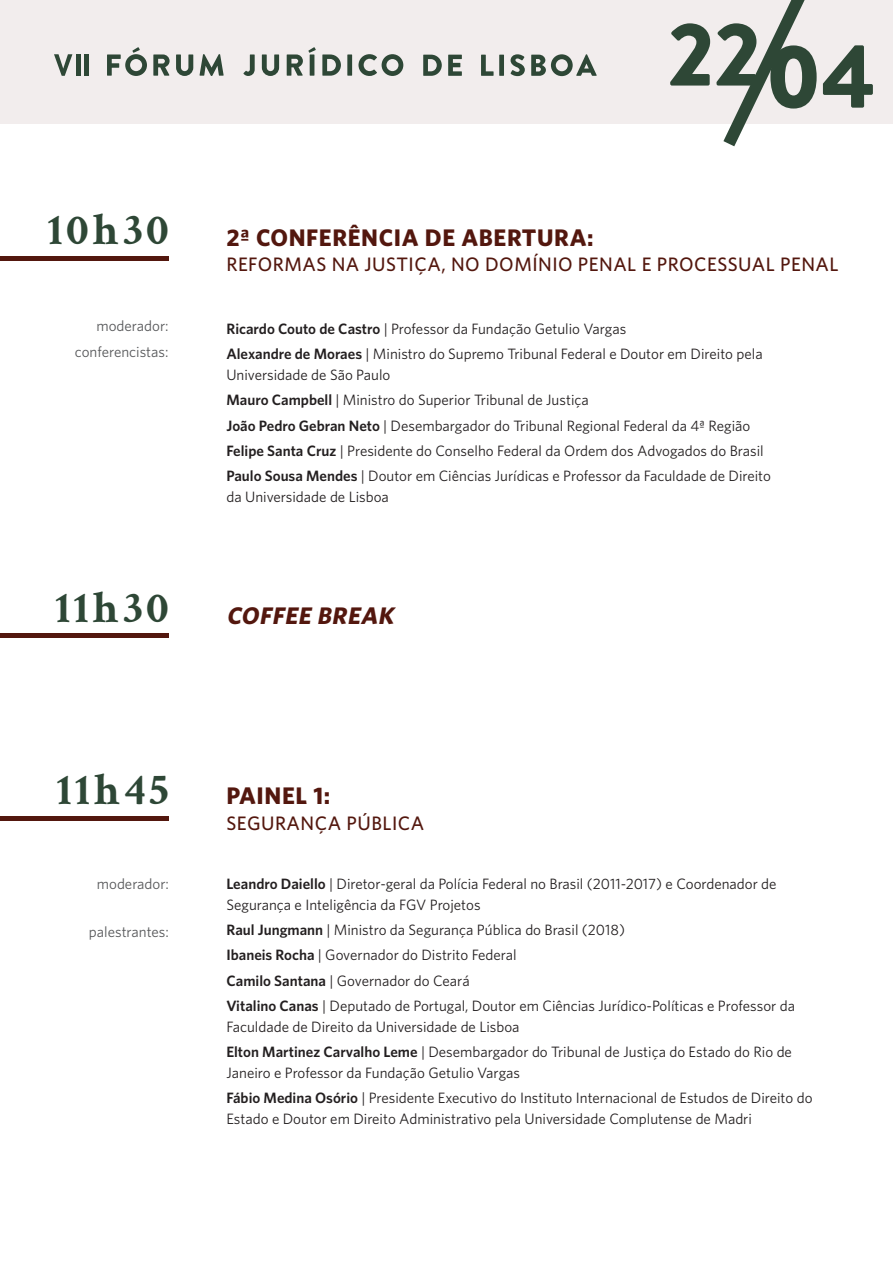
<style>
.page{position:relative;width:893px;height:1263px;background:#fff}
.page>*{position:absolute;margin:0;border:0;box-sizing:border-box;transform-origin:0 0}
.t1{font:900 90.15px "Brandon Grotesque";color:#2e4736}
.t2{font:700 45px "Crimson Text";letter-spacing:.075em;color:#2e4736}
.t3{font:700 24px "Whitney";letter-spacing:.025em;color:#53170e}
.t4{font:italic 700 24px "Whitney";color:#53170e}
.t5{font:500 19.5px "Whitney";letter-spacing:.025em;color:#53170e}
.t6{font:15px/21px "Whitney";color:#231f20}
.t7{font:15px "Whitney";color:#57585a}
.s1{font-weight:600}
</style>
<div class="page">
<div style="left:0;top:0;width:893px;height:123px;background:#f2eded"></div>
<svg style="left:713px;top:0;width:107px;height:147px"></svg>
<svg style="left:107px;top:47px;width:40px;height:29px"></svg>
<svg style="left:153px;top:54px;width:17px;height:22px"></svg>
<svg style="left:176px;top:54px;width:17px;height:22px"></svg>
<svg style="left:199px;top:54px;width:25px;height:22px"></svg>
<svg style="left:243px;top:54px;width:12px;height:22px"></svg>
<svg style="left:262px;top:54px;width:17px;height:22px"></svg>
<svg style="left:287px;top:47px;width:29px;height:29px"></svg>
<svg style="left:322px;top:54px;width:19px;height:22px"></svg>
<div style="left:347px;top:54px;width:5px;height:22px;background:#2e4736"></div>
<svg style="left:358px;top:54px;width:45px;height:22px"></svg>
<svg style="left:423px;top:55px;width:19px;height:21px"></svg>
<svg style="left:448px;top:55px;width:14px;height:21px"></svg>
<svg style="left:481px;top:55px;width:13px;height:21px"></svg>
<div style="left:499px;top:55px;width:5px;height:21px;background:#2e4736"></div>
<svg style="left:510px;top:54px;width:15px;height:22px"></svg>
<svg style="left:531px;top:54px;width:66px;height:22px"></svg>
<svg style="left:54px;top:54px;width:18px;height:22px"></svg>
<hr style="left:76px;top:54px;width:4px;height:22px;background:#2e4736">
<hr style="left:84px;top:54px;width:4px;height:22px;background:#2e4736">
<hr style="left:0;top:816px;width:169px;height:4px;background:#53170e">
<hr style="left:0;top:634px;width:169px;height:4px;background:#53170e">
<hr style="left:0;top:256px;width:169px;height:4px;background:#53170e">
<p class="t2" style="left:48px;top:203px;width:123px">10h30</p>
<p class="t7" style="left:97px;top:317px;width:74px">moderador:</p>
<p class="t7" style="left:75px;top:343px;width:95px">conferencistas:</p>
<p class="t2" style="left:55px;top:580px;width:115px">11h30</p>
<p class="t1" style="left:668px;top:-9px;width:94px">22</p>
<p class="t1" style="left:765px;top:13px;width:112px">04</p>
<p class="t3" style="left:226px;top:223px;width:369px">2ª CONFERÊNCIA DE ABERTURA:</p>
<p class="t5" style="left:226px;top:253px;width:614px">REFORMAS NA JUSTIÇA, NO DOMÍNIO PENAL E PROCESSUAL PENAL</p>
<p class="t6" style="left:226px;top:318px;width:401px"><span class="s1">Ricardo Couto de Castro</span> | Professor da Fundação Getulio Vargas</p>
<p class="t6" style="left:226px;top:343px;width:538px"><span class="s1">Alexandre de Moraes</span> | Ministro do Supremo Tribunal Federal e Doutor em Direito pela<br>Universidade de São Paulo</p>
<p class="t6" style="left:226px;top:389px;width:364px"><span class="s1">Mauro Campbell</span> | Ministro do Superior Tribunal de Justiça</p>
<p class="t6" style="left:226px;top:415px;width:525px"><span class="s1">João Pedro Gebran Neto</span> | Desembargador do Tribunal Regional Federal da 4ª Região</p>
<p class="t6" style="left:226px;top:440px;width:539px"><span class="s1">Felipe Santa Cruz</span> | Presidente do Conselho Federal da Ordem dos Advogados do Brasil</p>
<p class="t6" style="left:226px;top:465px;width:546px"><span class="s1">Paulo Sousa Mendes</span> | Doutor em Ciências Jurídicas e Professor da Faculdade de Direito da Universidade de Lisboa</p>
<p class="t4" style="left:226px;top:601px;width:173px">COFFEE BREAK</p>
<p class="t2" style="left:56px;top:763px;width:114px">11h45</p>
<p class="t7" style="left:97px;top:875px;width:74px">moderador:</p>
<p class="t7" style="left:89px;top:923px;width:81px">palestrantes:</p>
<p class="t3" style="left:226px;top:781px;width:105px">PAINEL 1:</p>
<p class="t5" style="left:226px;top:811px;width:199px">SEGURANÇA PÚBLICA</p>
<p class="t6" style="left:226px;top:873px;width:552px"><span class="s1">Leandro Daiello</span> | Diretor-geral da Polícia Federal no Brasil (2011-2017) e Coordenador de<br>Segurança e Inteligência da FGV Projetos</p>
<p class="t6" style="left:226px;top:919px;width:400px"><span class="s1">Raul Jungmann</span> | Ministro da Segurança Pública do Brasil (2018)</p>
<p class="t6" style="left:226px;top:944px;width:292px"><span class="s1">Ibaneis Rocha</span> | Governador do Distrito Federal</p>
<p class="t6" style="left:226px;top:969px;width:245px"><span class="s1">Camilo Santana</span> | Governador do Ceará</p>
<p class="t6" style="left:226px;top:995px;width:570px"><span class="s1">Vitalino Canas</span> | Deputado de Portugal, Doutor em Ciências Jurídico-Políticas e Professor da<br>Faculdade de Direito da Universidade de Lisboa</p>
<p class="t6" style="left:226px;top:1041px;width:567px"><span class="s1">Elton Martinez Carvalho Leme</span> | Desembargador do Tribunal de Justiça do Estado do Rio de<br>Janeiro e Professor da Fundação Getulio Vargas</p>
<p class="t6" style="left:226px;top:1087px;width:588px"><span class="s1">Fábio Medina Osório</span> | Presidente Executivo do Instituto Internacional de Estudos de Direito do<br>Estado e Doutor em Direito Administrativo pela Universidade Complutense de Madri</p>
</div>
